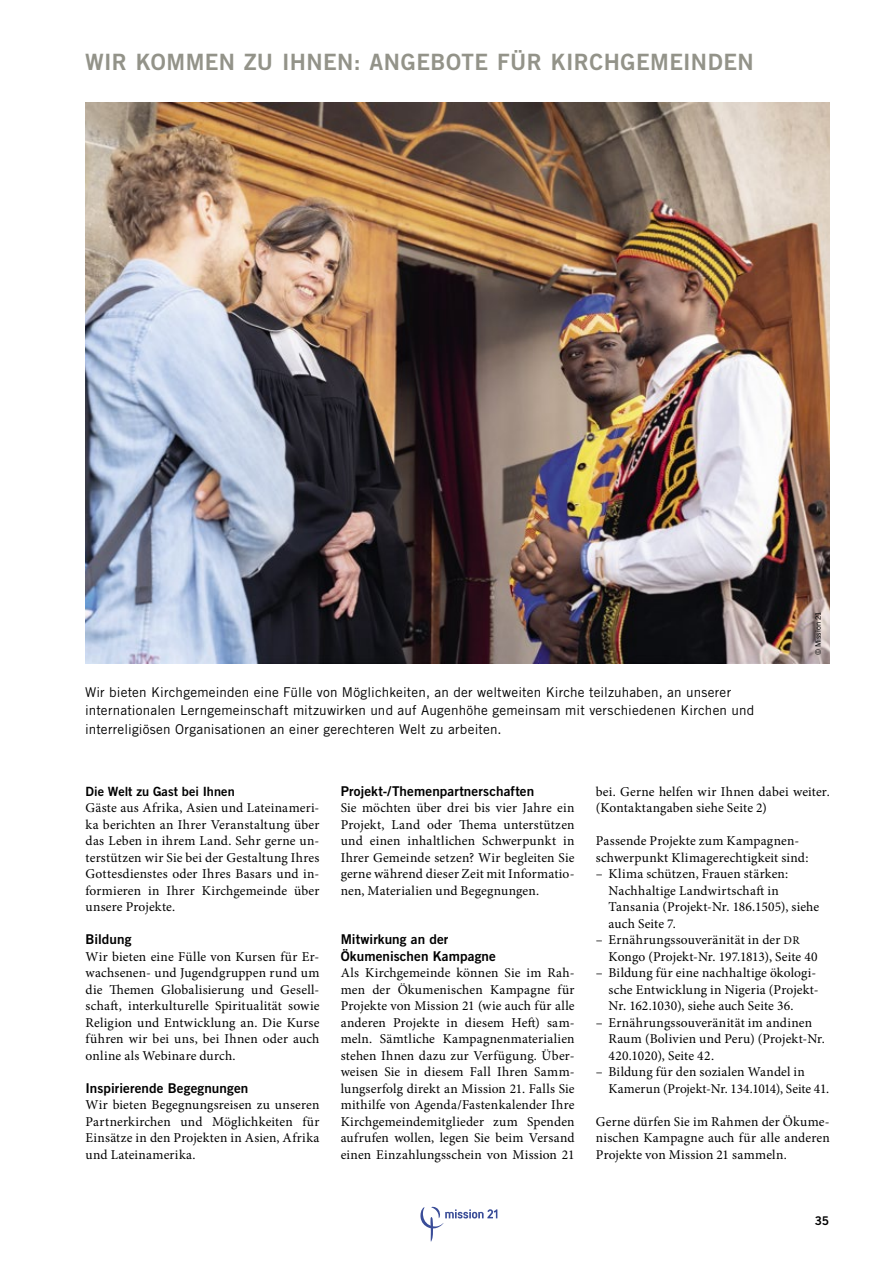
<style>
.page{position:relative;width:893px;height:1263px;background:#fff}
.page>*{position:absolute;margin:0;border:0;box-sizing:border-box;transform-origin:0 0}
.t1{font:22.5px "Trade Gothic LT Std Bd 2";letter-spacing:.02em;color:#939389}
.t2{font:13.5px/16.5px "Minion Pro";letter-spacing:.01em;color:#000}
.t3{font:13.5px/18.8px "Trade Gothic LT Std";letter-spacing:.015em;color:#000}
.t4{font:13.5px/16.5px "Trade Gothic LT Std Bd 2";letter-spacing:.005em;color:#000}
.t5{font:12.75px "Trade Gothic LT Std Bd 2";color:#000}
.t6{font:12px "Trade Gothic LT Std Bd 2";color:#000}
.t7{font:7.5px "Trade Gothic Next LT Pro";letter-spacing:.01em;color:#000}
.s1{font-size:11.7px}
</style>
<div class="page">
<svg style="left:420px;top:1207px;width:77px;height:35px"></svg>
<img style="left:85px;top:103px;width:745px;height:561px">
<h1 class="t1" style="left:85px;top:48px;width:670px">WIR KOMMEN ZU IHNEN: ANGEBOTE FÜR KIRCHGEMEINDEN</h1>
<p class="t3" style="left:85px;top:682px;width:671px">Wir bieten Kirchgemeinden eine Fülle von Möglichkeiten, an der weltweiten Kirche teilzuhaben, an unserer internationalen Lerngemeinschaft mitzuwirken und auf Augenhöhe gemeinsam mit verschiedenen Kirchen und interreligiösen Organisationen an einer gerechteren Welt zu arbeiten.</p>
<p class="t7" style="left:813px;top:655px;width:45px;rotate:-90deg">© Mission 21</p>
<p class="t5" style="left:86px;top:783px;width:151px">Die Welt zu Gast bei Ihnen</p>
<p class="t2" style="left:86px;top:800px;width:235px;text-align:justify">Gäste aus Afrika, Asien und Lateinameri&shy;ka berichten an Ihrer Veranstaltung über das Leben in ihrem Land. Sehr gerne un&shy;terstützen wir Sie bei der Gestaltung Ihres Gottesdienstes oder Ihres Basars und in&shy;formieren in Ihrer Kirchgemeinde über unsere Projekte.</p>
<p class="t4" style="left:86px;top:931px;width:47px">Bildung</p>
<p class="t2" style="left:86px;top:948px;width:235px;text-align:justify">Wir bieten eine Fülle von Kursen für Er&shy;wachsenen- und Jugendgruppen rund um die Themen Globalisierung und Gesell&shy;schaft, interkulturelle Spiritualität sowie Religion und Entwicklung an. Die Kurse führen wir bei uns, bei Ihnen oder auch online als Webinare durch.</p>
<p class="t4" style="left:86px;top:1079px;width:164px">Inspirierende Begegnungen</p>
<p class="t2" style="left:86px;top:1097px;width:235px;text-align:justify">Wir bieten Begegnungsreisen zu unseren Partnerkirchen und Möglichkeiten für Einsätze in den Projekten in Asien, Afrika und Lateinamerika.</p>
<p class="t4" style="left:341px;top:782px;width:195px">Projekt-/Themenpartnerschaften</p>
<p class="t2" style="left:341px;top:800px;width:235px;text-align:justify">Sie möchten über drei bis vier Jahre ein Projekt, Land oder Thema unterstützen und einen inhaltlichen Schwerpunkt in Ihrer Gemeinde setzen? Wir begleiten Sie gerne während dieser Zeit mit Informatio&shy;nen, Materialien und Begegnungen.</p>
<p class="t4" style="left:341px;top:931px;width:157px">Mitwirkung an der<br>Ökumenischen Kampagne</p>
<p class="t2" style="left:341px;top:965px;width:235px;text-align:justify">Als Kirchgemeinde können Sie im Rah&shy;men der Ökumenischen Kampagne für Projekte von Mission 21 (wie auch für alle anderen Projekte in diesem Heft) sam&shy;meln. Sämtliche Kampagnenmaterialien stehen Ihnen dazu zur Verfügung. Über&shy;weisen Sie in diesem Fall Ihren Samm&shy;lungserfolg direkt an Mission 21. Falls Sie mithilfe von Agenda/Fastenkalender Ihre Kirchgemeindemitglieder zum Spenden aufrufen wollen, legen Sie beim Versand einen Einzahlungsschein von Mission 21</p>
<p class="t2" style="left:596px;top:783px;width:235px">bei. Gerne helfen wir Ihnen dabei weiter. (Kontaktangaben siehe Seite 2)</p>
<p class="t2" style="left:596px;top:833px;width:214px">Passende Projekte zum Kampagnen&shy;schwerpunkt Klimagerechtigkeit sind:</p>
<p class="t2" style="left:609px;top:866px;width:212px;text-indent:-13px">– Klima schützen, Frauen stärken:<br>Nachhaltige Landwirtschaft in<br>Tansania (Projekt-Nr. 186.1505), siehe auch Seite 7.</p>
<p class="t2" style="left:609px;top:931px;width:211px;text-indent:-13px">– Ernährungssouveränität in der <span class="s1">DR<br></span>Kongo (Projekt-Nr. 197.1813), Seite 40</p>
<p class="t2" style="left:609px;top:965px;width:211px;text-indent:-13px">– Bildung für eine nachhaltige ökologi&shy;sche Entwicklung in Nigeria (Projekt-<br>Nr. 162.1030), siehe auch Seite 36.</p>
<p class="t2" style="left:609px;top:1014px;width:218px;text-indent:-13px">– Ernährungssouveränität im andinen<br>Raum (Bolivien und Peru) (Projekt-Nr.<br>420.1020), Seite 42.</p>
<p class="t2" style="left:609px;top:1064px;width:222px;text-indent:-13px">– Bildung für den sozialen Wandel in<br>Kamerun (Projekt-Nr. 134.1014), Seite 41.</p>
<p class="t2" style="left:596px;top:1113px;width:235px;text-align:justify">Gerne dürfen Sie im Rahmen der Ökume&shy;nischen Kampagne auch für alle anderen Projekte von Mission 21 sammeln.</p>
<p class="t6" style="left:815px;top:1213px;width:16px">35</p>
</div>
